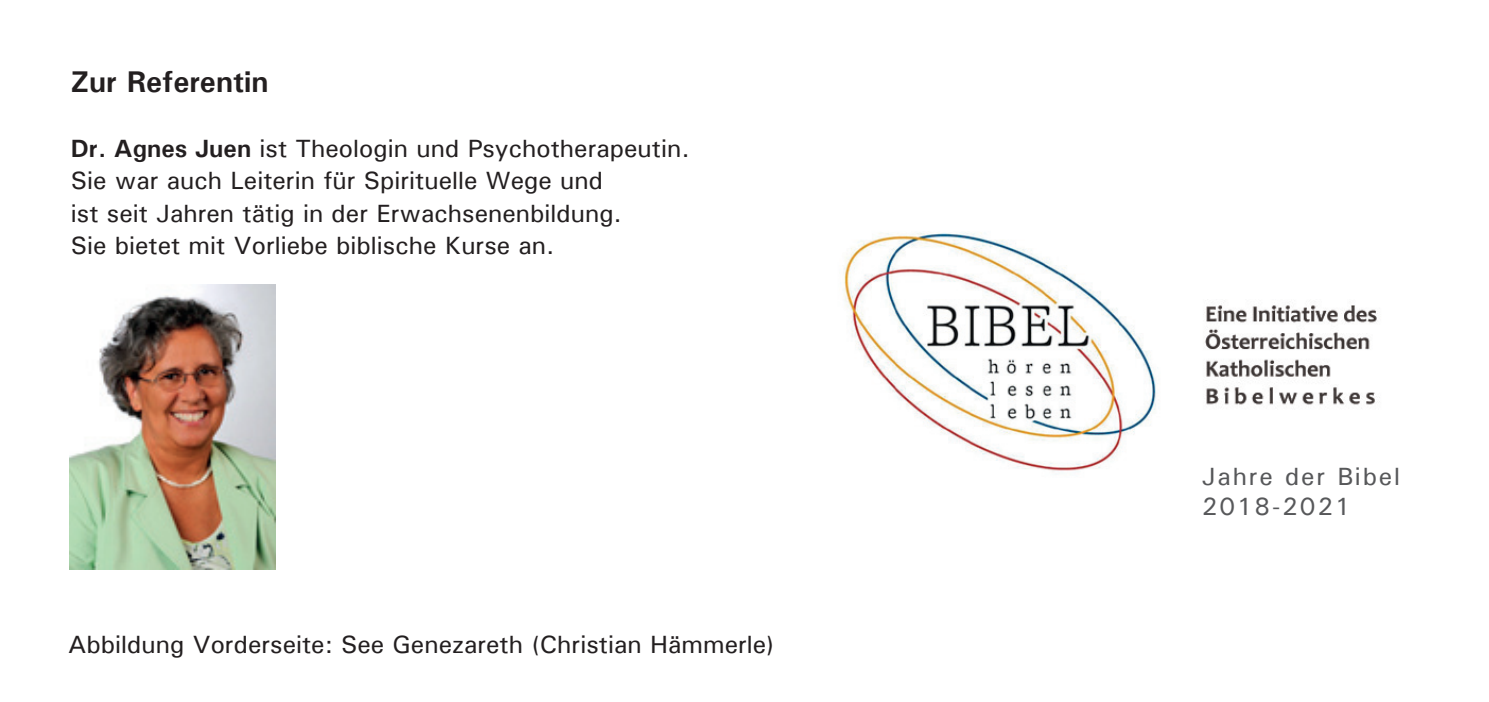
<style>
.page{position:relative;width:1489px;height:702px;background:#fff}
.page>*{position:absolute;margin:0;border:0;box-sizing:border-box;transform-origin:0 0}
.t1{font:700 30px "Univers";color:#231f20}
.t2{font:500 25px/32.5px "Univers";color:#231f20}
.t3{font:500 25px/30px "Univers";letter-spacing:.075em;color:#57585a}
.s1{font-weight:700}
</style>
<div class="page">
<img style="left:843px;top:231px;width:537px;height:240px">
<img style="left:69px;top:284px;width:206px;height:285px">
<p class="t1" style="left:71px;top:62px;width:199px">Zur Referentin</p>
<p class="t2" style="left:71px;top:131px;width:620px"><span class="s1">Dr. Agnes Juen</span> ist Theologin und Psychotherapeutin.<br>Sie war auch Leiterin für Spirituelle Wege und<br>ist seit Jahren tätig in der Erwachsenenbildung.<br>Sie bietet mit Vorliebe biblische Kurse an.</p>
<p class="t2" style="left:68px;top:628px;width:708px">Abbildung Vorderseite: See Genezareth (Christian Hämmerle)</p>
<p class="t3" style="left:1201px;top:460px;width:200px">Jahre der Bibel<br>2018-2021</p>
</div>
